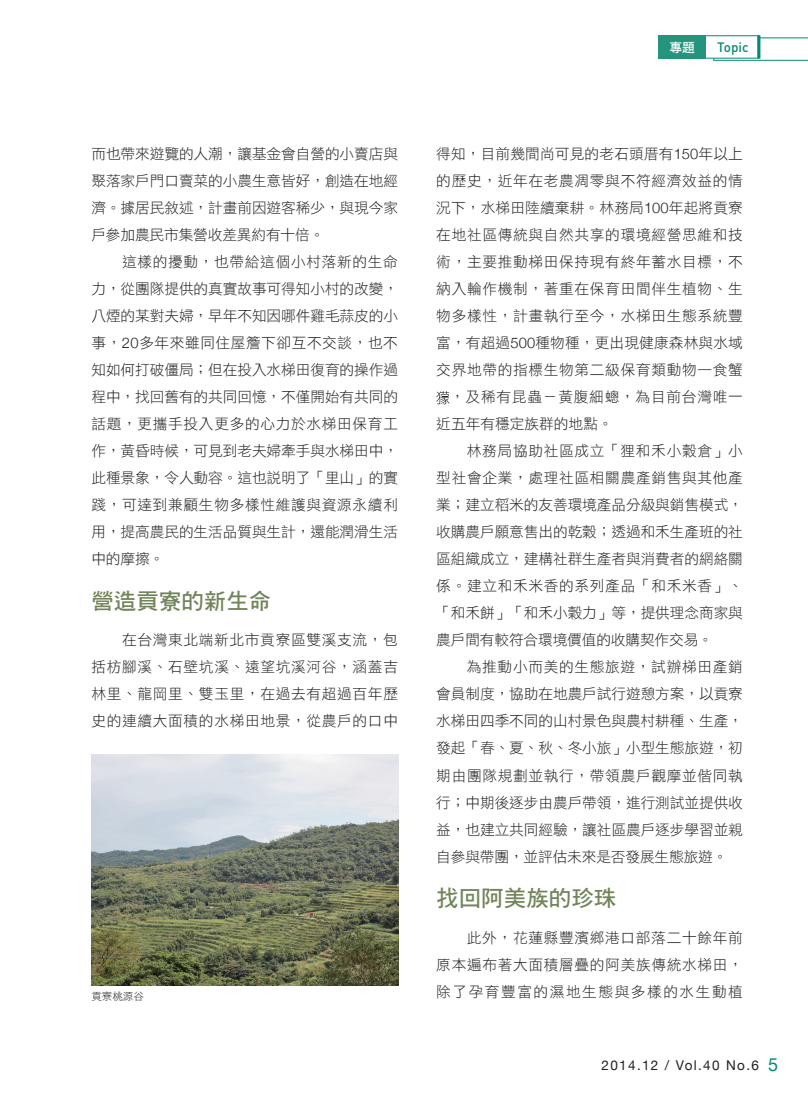
<style>
.page{position:relative;width:808px;height:1106px;background:#fff}
.page>*{position:absolute;margin:0;border:0;box-sizing:border-box;transform-origin:0 0}
.中標{font:22.5px "DF Hei Std W7";color:#71845a}
.內文{font:14.7px/27px "DF Hei Std W3";letter-spacing:.045em;color:#231f20;text-align:justify}
.內文-2{font:14.7px "DF Hei Std W3";letter-spacing:.01em;color:#231f20}
.內文-3{font:14.7px "DF Hei Std W3";letter-spacing:.105em;color:#231f20}
.內文-4{font:14.7px "DF Hei Std W3";color:#231f20}
.t1{font:13.5px "Helvetica Neue";letter-spacing:.1em;color:#231f20}
.t2{font:500 13.5px "DIN";color:#048a73}
.t3{font:12.75px "DF Hei Std W7";color:#fff}
.圖說{font:10.5px "DF Hei Std W3";color:#231f20}
.s1{font-family:"Helvetica Neue";font-weight:300}
.s2{font-size:18px;color:#048a73}
</style>
<div class="page">
<svg style="left:713px;top:38px;width:95px;height:23px"></svg>
<div style="left:703px;top:35px;width:56px;height:23px;background:#fff;border:1px solid #048a73"></div>
<div style="left:659px;top:35px;width:47px;height:23px;background:#24947d"></div>
<hr style="left:757px;top:35px;width:3px;height:23px;background:#048a73">
<svg style="left:436px;top:391px;width:13px;height:13px"></svg>
<img style="left:91px;top:754px;width:307px;height:231px">
<p class="內文" style="left:91px;top:140px;width:308px">而也帶來遊覽的人潮，讓基金會自營的小賣店與聚落家戶門口賣菜的小農生意皆好，創造在地經濟。據居民敘述，計畫前因遊客稀少，與現今家戶參加農民市集營收差異約有十倍。</p>
<p class="內文" style="left:91px;top:248px;width:308px;text-indent:31px">這樣的擾動，也帶給這個小村落新的生命力，從團隊提供的真實故事可得知小村的改變，八煙的某對夫婦，早年不知因哪件雞毛蒜皮的小事，<span class="s1">20</span>多年來雖同住屋簷下卻互不交談，也不知如何打破僵局；但在投入水梯田復育的操作過程中，找回舊有的共同回憶，不僅開始有共同的話題，更攜手投入更多的心力於水梯田保育工作，黃昏時候，可見到老夫婦牽手與水梯田中，此種景象，令人動容。這也說明了「里山」的實踐，可達到兼顧生物多樣性維護與資源永續利用，提高農民的生活品質與生計，還能潤滑生活中的摩擦。</p>
<p class="中標" style="left:91px;top:588px;width:181px">營造貢寮的新生命</p>
<p class="內文" style="left:91px;top:626px;width:308px;text-indent:31px">在台灣東北端新北市貢寮區雙溪支流，包括枋腳溪、石壁坑溪、遠望坑溪河谷，涵蓋吉林里、龍岡里、雙玉里，在過去有超過百年歷史的連續大面積的水梯田地景，從農戶的口中</p>
<p class="t3" style="left:669px;top:40px;width:27px">專題</p>
<p class="t2" style="left:717px;top:38px;width:33px">Topic</p>
<p class="內文-2" style="left:436px;top:146px;width:308px">得知，目前幾間尚可見的老石頭厝有<span class="s1">150</span>年以上</p>
<p class="內文" style="left:436px;top:167px;width:308px">的歷史，近年在老農凋零與不符經濟效益的情</p>
<p class="內文-2" style="left:436px;top:200px;width:308px">況下，水梯田陸續棄耕。林務局<span class="s1">100</span>年起將貢寮</p>
<p class="內文" style="left:436px;top:221px;width:308px">在地社區傳統與自然共享的環境經營思維和技</p>
<p class="內文" style="left:436px;top:248px;width:308px">術，主要推動梯田保持現有終年蓄水目標，不</p>
<p class="內文" style="left:436px;top:275px;width:308px">納入輪作機制，著重在保育田間伴生植物、生</p>
<p class="內文" style="left:436px;top:302px;width:308px">物多樣性，計畫執行至今，水梯田生態系統豐</p>
<p class="內文-2" style="left:436px;top:335px;width:308px">富，有超過<span class="s1">500</span>種物種，更出現健康森林與水域</p>
<p class="內文" style="left:436px;top:356px;width:308px">交界地帶的指標生物第二級保育類動物—食蟹</p>
<p class="內文" style="left:450px;top:383px;width:294px">，及稀有昆蟲－黃腹細蟌，為目前台灣唯一</p>
<p class="內文-4" style="left:436px;top:416px;width:178px">近五年有穩定族群的地點。</p>
<p class="內文" style="left:436px;top:437px;width:308px;text-indent:31px">林務局協助社區成立「狸和禾小穀倉」小型社會企業，處理社區相關農產銷售與其他產業；建立稻米的友善環境產品分級與銷售模式，收購農戶願意售出的乾穀；透過和禾生產班的社區組織成立，建構社群生產者與消費者的網絡關係。建立和禾米香的系列產品「和禾米香」、「和禾餅」「和禾小穀力」等，提供理念商家與農戶間有較符合環境價值的收購契作交易。</p>
<p class="內文" style="left:436px;top:653px;width:308px;text-indent:31px">為推動小而美的生態旅遊，試辦梯田產銷會員制度，協助在地農戶試行遊憩方案，以貢寮水梯田四季不同的山村景色與農村耕種、生產，發起「春、夏、秋、冬小旅」小型生態旅遊，初期由團隊規劃並執行，帶領農戶觀摩並偕同執行；中期後逐步由農戶帶領，進行測試並提供收益，也建立共同經驗，讓社區農戶逐步學習並親自參與帶團，並評估未來是否發展生態旅遊。</p>
<p class="中標" style="left:436px;top:885px;width:181px">找回阿美族的珍珠</p>
<p class="內文" style="left:436px;top:923px;width:308px;text-align:right">此外，花蓮縣豐濱鄉港口部落二十餘年前<br>原本遍布著大面積層疊的阿美族傳統水梯田，</p>
<p class="圖說" style="left:91px;top:990px;width:54px">貢寮桃源谷</p>
<p class="內文-3" style="left:436px;top:983px;width:308px">除了孕育豐富的濕地生態與多樣的水生動植</p>
<p class="t1" style="left:602px;top:1057px;width:178px">2014.12 / Vol.40 No.6 <span class="s2">5</span></p>
</div>
